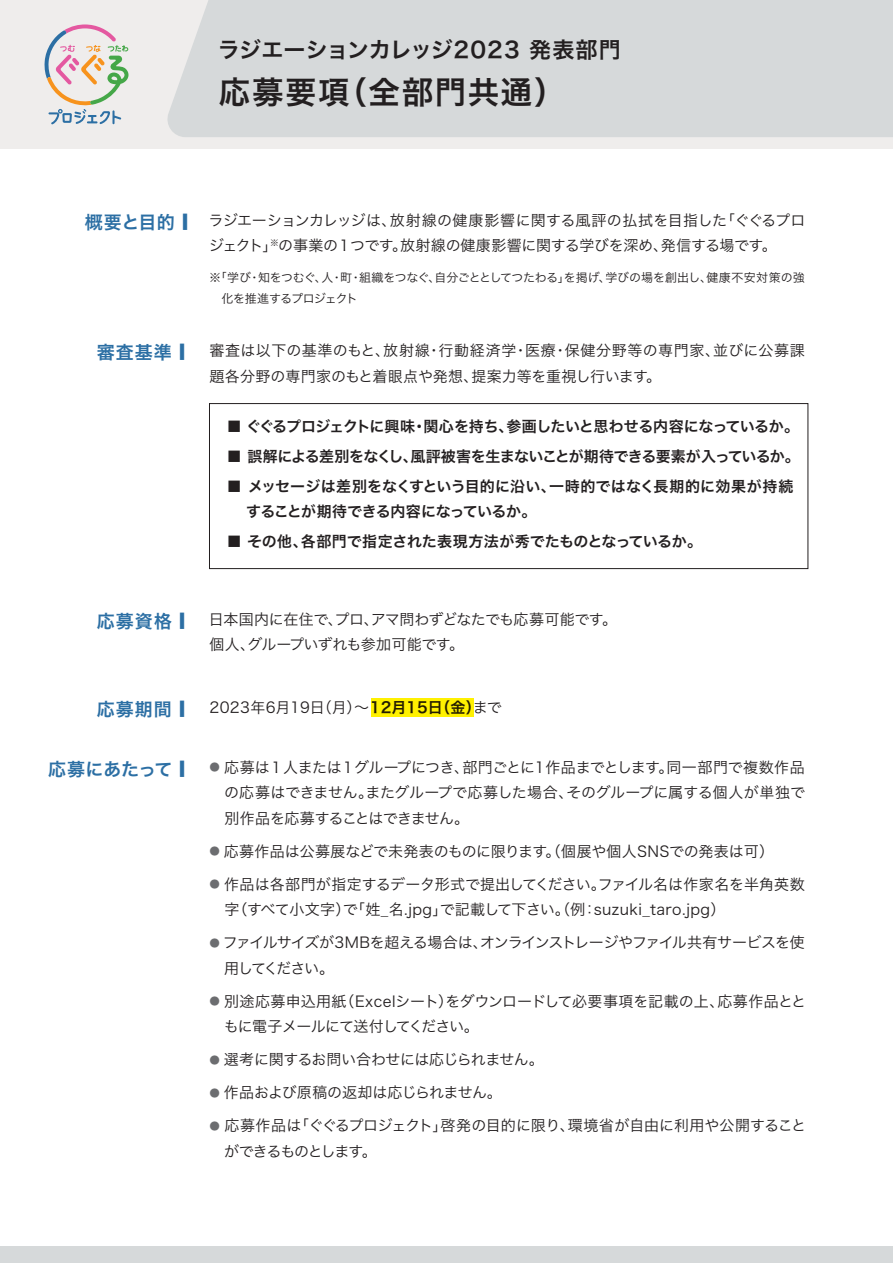
<style>
.page{position:relative;width:893px;height:1263px;background:#fff}
.page>*{position:absolute;margin:0;border:0;box-sizing:border-box;transform-origin:0 0}
.t1{font:31.5px "Hira Kaku Pro W6";letter-spacing:.05em;color:#231f20}
.t2{font:22.05px "Hira Kaku Pro W6";letter-spacing:.005em;color:#231f20}
.t3{font:18px "Hira Kaku Pro W6";letter-spacing:.04em;color:#2c6fa4}
.t4{font:18px "Hira Kaku Pro W6";letter-spacing:-.01em;color:#2c6fa4}
.t5{font:15px/25.5px "Hira Kaku Pro W3";letter-spacing:-.01em;color:#231f20}
.t6{font:15px "Hira Kaku Pro W6";letter-spacing:-.025em;color:#231f20}
.t7{font:15px/25.5px "Hira Kaku Pro W3";letter-spacing:.02em;color:#231f20}
.t8{font:15px/25.5px "Hira Kaku Pro W6";letter-spacing:.005em;color:#231f20}
.t9{font:15px/25.5px "Hira Kaku Pro W3";letter-spacing:-.065em;color:#231f20}
.t10{font:15px "Hira Kaku Pro W6";letter-spacing:-.005em;color:#231f20}
.t11{font:15px "Hira Kaku Pro W3";letter-spacing:.025em;color:#231f20}
.t12{font:15px "Hira Kaku Pro W3";letter-spacing:-.03em;color:#231f20}
.t13{font:12px/21px "Hira Kaku Pro W3";letter-spacing:-.02em;color:#231f20}
.s1{font-size:21.6px}
.s2{font-family:"Hira Kaku Pro W6";font-size:18px;color:#2c6fa4}
.s3{font-family:"Hira Kaku Pro W6";font-size:21.6px;color:#2c6fa4}
.s4{font-family:"Hira Kaku Pro W6"}
.s5{font-size:10.5px;color:#6c6d70}
</style>
<div class="page">
<div style="left:0;top:0;width:893px;height:149px;background:#efedec"></div>
<div style="left:167px;top:0;width:726px;height:137px;background:#d6d9da"></div>
<div style="left:0;top:1246px;width:893px;height:17px;background:#d6d9da"></div>
<svg style="left:44px;top:24px;width:85px;height:100px"></svg>
<div style="left:209px;top:403px;width:599px;height:166px;border:1px solid #231f20"></div>
<div style="left:370px;top:698px;width:103px;height:18px;background:#fff101"></div>
<h2 class="t2" style="left:218px;top:29px;width:404px">ラジエーションカレッジ2023 発表部門</h2>
<h1 class="t1" style="left:219px;top:64px;width:348px">応募要項（全部門共通）</h1>
<p class="t3" style="left:85px;top:206px;width:104px">概要と目的 <span class="s1">■</span></p>
<p class="t3" style="left:97px;top:336px;width:89px">審査基準 <span class="s1">■</span></p>
<p class="t5" style="left:209px;top:206px;width:598px">ラジエーションカレッジは、放射線の健康影響に関する風評の払拭を目指した「ぐぐるプロジェクト」<sup>※</sup>の事業の１つです。放射線の健康影響に関する学びを深め、発信する場です。</p>
<p class="t13" style="left:221px;top:266px;width:585px;text-indent:-12px">※「学び・知をつむぐ、人・町・組織をつなぐ、自分ごととしてつたわる」を掲げ、学びの場を創出し、健康不安対策の強化を推進するプロジェクト</p>
<p class="t7" style="left:209px;top:337px;width:597px">審査は以下の基準のもと、放射線・行動経済学・医療・保健分野等の専門家、並びに公募課題各分野の専門家のもと着眼点や発想、提案力等を重視し行います。</p>
<p class="t6" style="left:227px;top:412px;width:574px">■ ぐぐるプロジェクトに興味・関心を持ち、参画したいと思わせる内容になっているか。</p>
<p class="t6" style="left:227px;top:442px;width:575px">■ 誤解による差別をなくし、風評被害を生まないことが期待できる要素が入っているか。</p>
<p class="t8" style="left:246px;top:473px;width:549px;text-indent:-19px">■ メッセージは差別をなくすという目的に沿い、一時的ではなく長期的に効果が持続することが期待できる内容になっているか。</p>
<p class="t10" style="left:227px;top:528px;width:477px">■ その他、各部門で指定された表現方法が秀でたものとなっているか。</p>
<p class="t3" style="left:97px;top:604px;width:89px">応募資格 <span class="s1">■</span></p>
<p class="t5" style="left:209px;top:605px;width:410px">日本国内に在住で、プロ、アマ問わずどなたでも応募可能です。個人、グループいずれも参加可能です。</p>
<p class="t11" style="left:97px;top:694px;width:406px"><span class="s2">応募期間</span> <span class="s3">■</span> 2023年6月19日（月）～<span class="s4">12月15日（金）</span>まで</p>
<p class="t4" style="left:48px;top:753px;width:138px">応募にあたって <span class="s1">■</span></p>
<p class="t5" style="left:224px;top:753px;width:583px;text-align:justify;text-indent:-15px"><span class="s5">●</span> 応募は１人または１グループにつき、部門ごとに1作品までとします。同一部門で複数作品の応募はできません。またグループで応募した場合、そのグループに属する個人が単独で別作品を応募することはできません。</p>
<p class="t5" style="left:209px;top:837px;width:566px"><span class="s5">●</span> 応募作品は公募展などで未発表のものに限ります。（個展や個人SNSでの発表は可）</p>
<p class="t5" style="left:224px;top:870px;width:582px;text-indent:-15px"><span class="s5">●</span> 作品は各部門が指定するデータ形式で提出してください。ファイル名は作家名を半角英数字（すべて小文字）で「姓_名.jpg」で記載して下さい。（例：suzuki_taro.jpg）</p>
<p class="t9" style="left:224px;top:929px;width:582px;text-indent:-15px"><span class="s5">●</span> ファイルサイズが3MBを超える場合は、オンラインストレージやファイル共有サービスを使用してください。</p>
<p class="t5" style="left:224px;top:987px;width:584px;text-indent:-14px"><span class="s5">●</span> 別途応募申込用紙（Excelシート）をダウンロードして必要事項を記載の上、応募作品とともに電子メールにて送付してください。</p>
<p class="t12" style="left:209px;top:1046px;width:336px"><span class="s5">●</span> 選考に関するお問い合わせには応じられません。</p>
<p class="t5" style="left:209px;top:1079px;width:294px"><span class="s5">●</span> 作品および原稿の返却は応じられません。</p>
<p class="t5" style="left:224px;top:1112px;width:583px;text-indent:-15px"><span class="s5">●</span> 応募作品は「ぐぐるプロジェクト」啓発の目的に限り、環境省が自由に利用や公開することができるものとします。</p>
</div>
